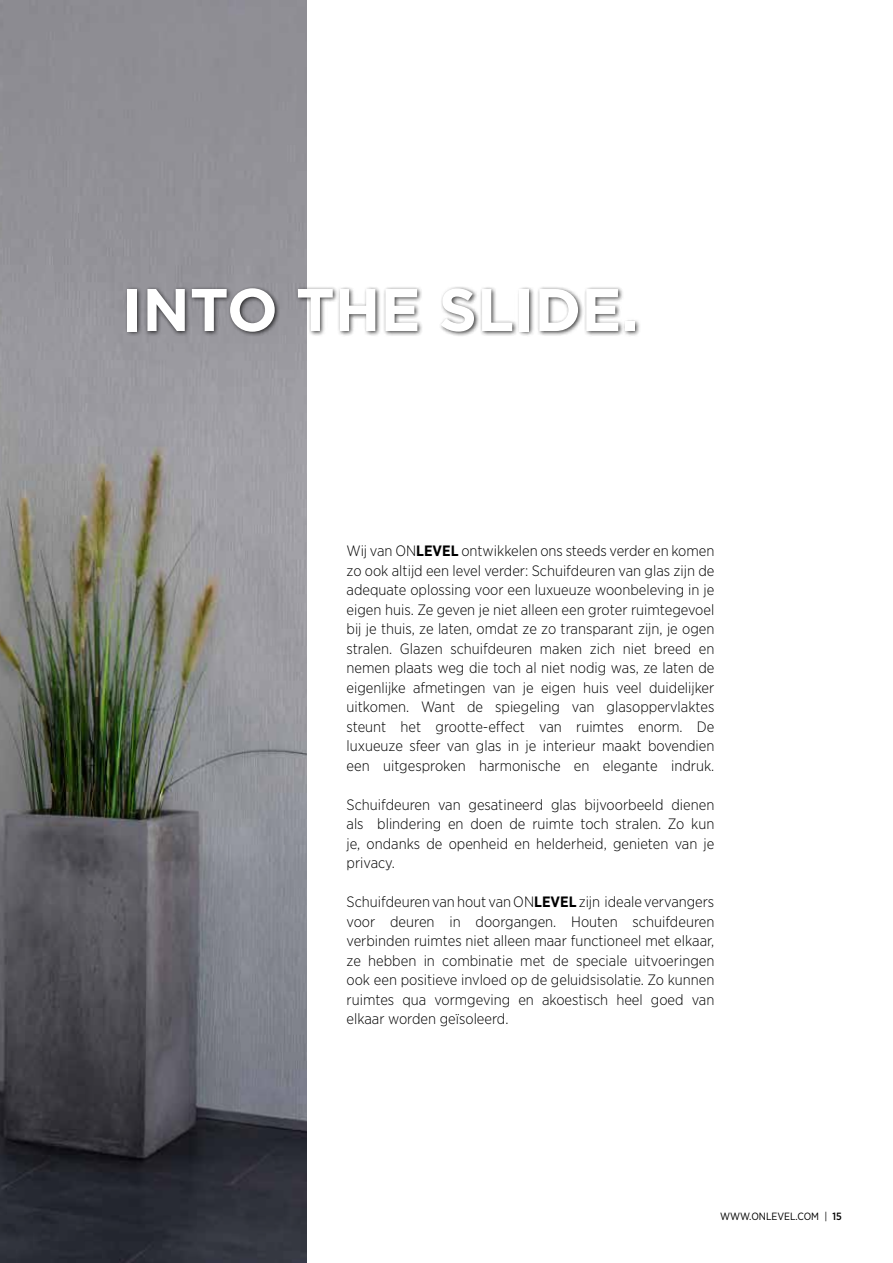
<style>
.page{position:relative;width:893px;height:1263px;background:#fff}
.page>*{position:absolute;margin:0;border:0;box-sizing:border-box;transform-origin:0 0}
.t1{font:700 60px "Gotham";color:#fff}
.t2{font:300 15px/19.5px "Gotham Narrow";color:#000;text-align:justify}
.t3{font:10.5px "Gotham Narrow";color:#000}
.s1{font-weight:700}
.s2{font-weight:500}
</style>
<div class="page">
<img style="left:0;top:0;width:306px;height:1263px">
<div style="left:125px;top:286px;width:516px;height:52px;background:#000;opacity:.75"></div>
<h1 class="t1" style="left:122px;top:270px;width:518px">INTO THE SLIDE.</h1>
<p class="t2" style="left:347px;top:541px;width:369px">Wij van ON<span class="s1">LEVEL</span> ontwikkelen ons steeds verder en komen zo ook altijd een level verder: Schuifdeuren van glas zijn de adequate oplossing voor een luxueuze woonbeleving in je eigen huis. Ze geven je niet alleen een groter ruimtegevoel bij je thuis, ze laten, omdat ze zo transparant zijn, je ogen stralen. Glazen schuifdeuren maken zich niet breed en nemen plaats weg die toch al niet nodig was, ze laten de eigenlijke afmetingen van je eigen huis veel duidelijker uitkomen. Want de spiegeling van glasoppervlaktes steunt het grootte-effect van ruimtes enorm. De luxueuze sfeer van glas in je interieur maakt bovendien een uitgesproken harmonische en elegante indruk.</p>
<p class="t2" style="left:347px;top:794px;width:369px">Schuifdeuren van gesatineerd glas bijvoorbeeld dienen als blindering en doen de ruimte toch stralen. Zo kun je, ondanks de openheid en helderheid, genieten van je privacy.</p>
<p class="t2" style="left:347px;top:892px;width:369px">Schuifdeuren van hout van ON<span class="s1">LEVEL</span> zijn ideale vervangers voor deuren in doorgangen. Houten schuifdeuren verbinden ruimtes niet alleen maar functioneel met elkaar, ze hebben in combinatie met de speciale uitvoeringen ook een positieve invloed op de geluidsisolatie. Zo kunnen ruimtes qua vormgeving en akoestisch heel goed van elkaar worden geïsoleerd.</p>
<p class="t3" style="left:720px;top:1210px;width:123px">WWW.ONLEVEL.COM | <span class="s2">15</span></p>
</div>
